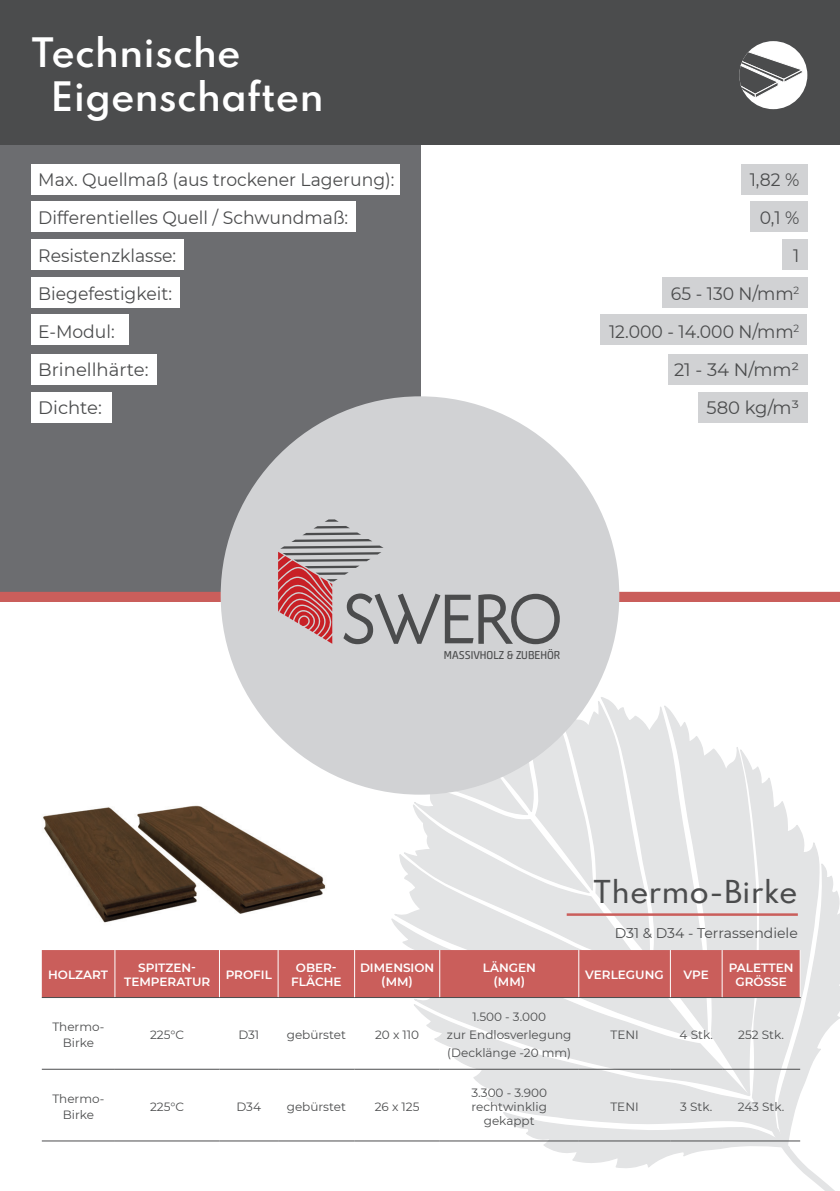
<style>
.page{position:relative;width:840px;height:1191px;background:#fff}
.page>*{position:absolute;margin:0;border:0;box-sizing:border-box;transform-origin:0 0}
.t1{font:600 36px/44px "Spartan";color:#fff}
.t2{font:500 28px "Spartan";color:#4b4c4d}
.t3{font:18px/38px "Montserrat";color:#4b4c4d;scale:.96 1}
.t4{font:14px "Montserrat";color:#4b4c4d}
.t5{font:13px "Neuron";color:#4b4c4d}
.t6{font:12px/15.6px "Montserrat";color:#4b4c4d;text-align:center}
.t7{font:600 12px/14px "Montserrat";color:#fff;text-align:center}
</style>
<div class="page">
<svg style="left:360px;top:1068px;width:336px;height:100px"></svg>
<svg style="left:362px;top:1039px;width:295px;height:104px"></svg>
<svg style="left:411px;top:948px;width:113px;height:91px"></svg>
<svg style="left:657px;top:1135px;width:107px;height:17px"></svg>
<svg style="left:572px;top:1100px;width:226px;height:35px"></svg>
<svg style="left:524px;top:1035px;width:300px;height:65px"></svg>
<svg style="left:500px;top:754px;width:339px;height:281px"></svg>
<svg style="left:480px;top:706px;width:264px;height:244px"></svg>
<svg style="left:656px;top:706px;width:6px;height:188px"></svg>
<svg style="left:764px;top:1113px;width:71px;height:78px"></svg>
<div style="left:781px;top:239px;width:25px;height:31px;background:#d1d2d4"></div>
<div style="left:0;top:144px;width:420px;height:453px;background:#6c6d70"></div>
<div style="left:42px;top:950px;width:757px;height:47px;background:#ca5e5b"></div>
<hr style="left:114px;top:950px;width:1px;height:47px;background:#fff">
<hr style="left:219px;top:950px;width:1px;height:47px;background:#fff">
<hr style="left:277px;top:950px;width:1px;height:47px;background:#fff">
<hr style="left:354px;top:950px;width:1px;height:47px;background:#fff">
<hr style="left:439px;top:950px;width:1px;height:47px;background:#fff">
<hr style="left:669px;top:950px;width:1px;height:47px;background:#fff">
<hr style="left:721px;top:950px;width:1px;height:47px;background:#fff">
<hr style="left:799px;top:950px;width:1px;height:47px;background:#fff">
<hr style="left:578px;top:950px;width:1px;height:47px;background:#fff">
<hr style="left:42px;top:997px;width:73px;height:1px;background:#4b4c4d">
<hr style="left:42px;top:1069px;width:73px;height:1px;background:#4b4c4d">
<hr style="left:42px;top:1140px;width:73px;height:1px;background:#4b4c4d">
<hr style="left:115px;top:997px;width:104px;height:1px;background:#4b4c4d">
<hr style="left:219px;top:997px;width:59px;height:1px;background:#4b4c4d">
<hr style="left:278px;top:997px;width:76px;height:1px;background:#4b4c4d">
<hr style="left:115px;top:1069px;width:104px;height:1px;background:#4b4c4d">
<hr style="left:219px;top:1069px;width:59px;height:1px;background:#4b4c4d">
<hr style="left:278px;top:1069px;width:76px;height:1px;background:#4b4c4d">
<hr style="left:115px;top:1140px;width:104px;height:1px;background:#4b4c4d">
<hr style="left:219px;top:1140px;width:59px;height:1px;background:#4b4c4d">
<hr style="left:278px;top:1140px;width:76px;height:1px;background:#4b4c4d">
<hr style="left:354px;top:997px;width:85px;height:1px;background:#4b4c4d">
<hr style="left:354px;top:1069px;width:85px;height:1px;background:#4b4c4d">
<hr style="left:354px;top:1140px;width:85px;height:1px;background:#4b4c4d">
<hr style="left:439px;top:997px;width:139px;height:1px;background:#4b4c4d">
<hr style="left:439px;top:1069px;width:139px;height:1px;background:#4b4c4d">
<hr style="left:439px;top:1140px;width:139px;height:1px;background:#4b4c4d">
<hr style="left:670px;top:997px;width:51px;height:1px;background:#4b4c4d">
<hr style="left:670px;top:1069px;width:51px;height:1px;background:#4b4c4d">
<hr style="left:670px;top:1140px;width:51px;height:1px;background:#4b4c4d">
<hr style="left:721px;top:997px;width:79px;height:1px;background:#4b4c4d">
<hr style="left:721px;top:1069px;width:78px;height:1px;background:#4b4c4d">
<hr style="left:721px;top:1140px;width:78px;height:1px;background:#4b4c4d">
<hr style="left:578px;top:997px;width:92px;height:1px;background:#4b4c4d">
<hr style="left:578px;top:1069px;width:92px;height:1px;background:#4b4c4d">
<hr style="left:578px;top:1140px;width:92px;height:1px;background:#4b4c4d">
<hr style="left:566px;top:913px;width:231px;height:3px;background:#ca5e5b">
<div style="left:0;top:0;width:839px;height:144px;background:#4b4c4d"></div>
<div style="left:738px;top:41px;width:68px;height:68px;background:#fff;border-radius:50%"></div>
<svg style="left:738px;top:48px;width:64px;height:50px"></svg>
<div style="left:0;top:592px;width:839px;height:10px;background:#ca5e5b"></div>
<div style="left:220px;top:396px;width:399px;height:398px;background:#d1d2d4;border-radius:50%"></div>
<svg style="left:278px;top:519px;width:378px;height:424px"></svg>
<img style="left:43px;top:789px;width:308px;height:143px">
<div style="left:740px;top:164px;width:66px;height:30px;background:#d1d2d4"></div>
<div style="left:31px;top:202px;width:325px;height:30px;background:#fff"></div>
<div style="left:31px;top:239px;width:153px;height:31px;background:#fff"></div>
<div style="left:31px;top:277px;width:149px;height:30px;background:#fff"></div>
<div style="left:31px;top:315px;width:98px;height:30px;background:#fff"></div>
<div style="left:31px;top:354px;width:125px;height:30px;background:#fff"></div>
<div style="left:31px;top:392px;width:81px;height:30px;background:#fff"></div>
<div style="left:31px;top:164px;width:369px;height:30px;background:#fff"></div>
<div style="left:749px;top:202px;width:57px;height:30px;background:#d1d2d4"></div>
<div style="left:661px;top:277px;width:145px;height:30px;background:#d1d2d4"></div>
<div style="left:600px;top:315px;width:206px;height:30px;background:#d1d2d4"></div>
<div style="left:667px;top:354px;width:139px;height:30px;background:#d1d2d4"></div>
<div style="left:697px;top:392px;width:109px;height:30px;background:#d1d2d4"></div>
<h1 class="t1" style="left:50px;top:29px;width:275px;text-indent:-19px">Technische<br>Eigenschaften</h1>
<p class="t3" style="left:38px;top:160px;width:372px">Max. Quellmaß (aus trockener Lagerung):<br>Differentielles Quell / Schwundmaß:<br>Resistenzklasse:<br>Biegefestigkeit:<br>E-Modul:<br>Brinellhärte:<br>Dichte:</p>
<p class="t3" style="left:608px;top:160px;width:199px;text-align:right">1,82 %<br>0,1 %<br>1<br>65 - 130 N/mm<sup>2<br></sup>12.000 - 14.000 N/mm<sup>2<br></sup>21 - 34 N/mm²<br>580 kg/m³</p>
<p class="t5" style="left:443px;top:648px;width:118px">MASSIVHOLZ &amp; ZUBEHÖR</p>
<h2 class="t2" style="left:592px;top:870px;width:206px">Thermo-Birke</h2>
<p class="t4" style="left:614px;top:923px;width:184px">D31 &amp; D34 - Terrassendiele</p>
<p class="t7" style="left:48px;top:967px;width:61px">HOLZART</p>
<p class="t7" style="left:124px;top:960px;width:88px">SPITZEN-<br>TEMPERATUR</p>
<p class="t7" style="left:225px;top:967px;width:48px">PROFIL</p>
<p class="t7" style="left:291px;top:960px;width:52px">OBER-<br>FLÄCHE</p>
<p class="t7" style="left:360px;top:960px;width:76px">DIMENSION (MM)</p>
<p class="t7" style="left:482px;top:960px;width:54px">LÄNGEN (MM)</p>
<p class="t7" style="left:585px;top:967px;width:80px">VERLEGUNG</p>
<p class="t7" style="left:683px;top:967px;width:27px">VPE</p>
<p class="t7" style="left:728px;top:960px;width:66px">PALETTEN<br>GRÖSSE</p>
<p class="t6" style="left:52px;top:1019px;width:53px">Thermo-<br>Birke</p>
<p class="t6" style="left:150px;top:1026px;width:36px">225°C</p>
<p class="t6" style="left:238px;top:1026px;width:22px">D31</p>
<p class="t6" style="left:286px;top:1026px;width:61px">gebürstet</p>
<p class="t6" style="left:375px;top:1026px;width:46px">20 x 110</p>
<p class="t6" style="left:446px;top:1007px;width:126px;line-height:18px">1.500 - 3.000<br>zur Endlosverlegung (Decklänge -20 mm)</p>
<p class="t6" style="left:610px;top:1026px;width:30px">TENI</p>
<p class="t6" style="left:679px;top:1026px;width:35px">4 Stk.</p>
<p class="t6" style="left:737px;top:1026px;width:47px">252 Stk.</p>
<p class="t6" style="left:52px;top:1090px;width:53px">Thermo-<br>Birke</p>
<p class="t6" style="left:150px;top:1098px;width:36px">225°C</p>
<p class="t6" style="left:236px;top:1098px;width:26px">D34</p>
<p class="t6" style="left:286px;top:1098px;width:61px">gebürstet</p>
<p class="t6" style="left:374px;top:1098px;width:46px">26 x 125</p>
<p class="t6" style="left:471px;top:1084px;width:77px;line-height:14.4px">3.300 - 3.900 rechtwinklig gekappt</p>
<p class="t6" style="left:610px;top:1098px;width:30px">TENI</p>
<p class="t6" style="left:679px;top:1098px;width:34px">3 Stk.</p>
<p class="t6" style="left:737px;top:1098px;width:48px">243 Stk.</p>
</div>
